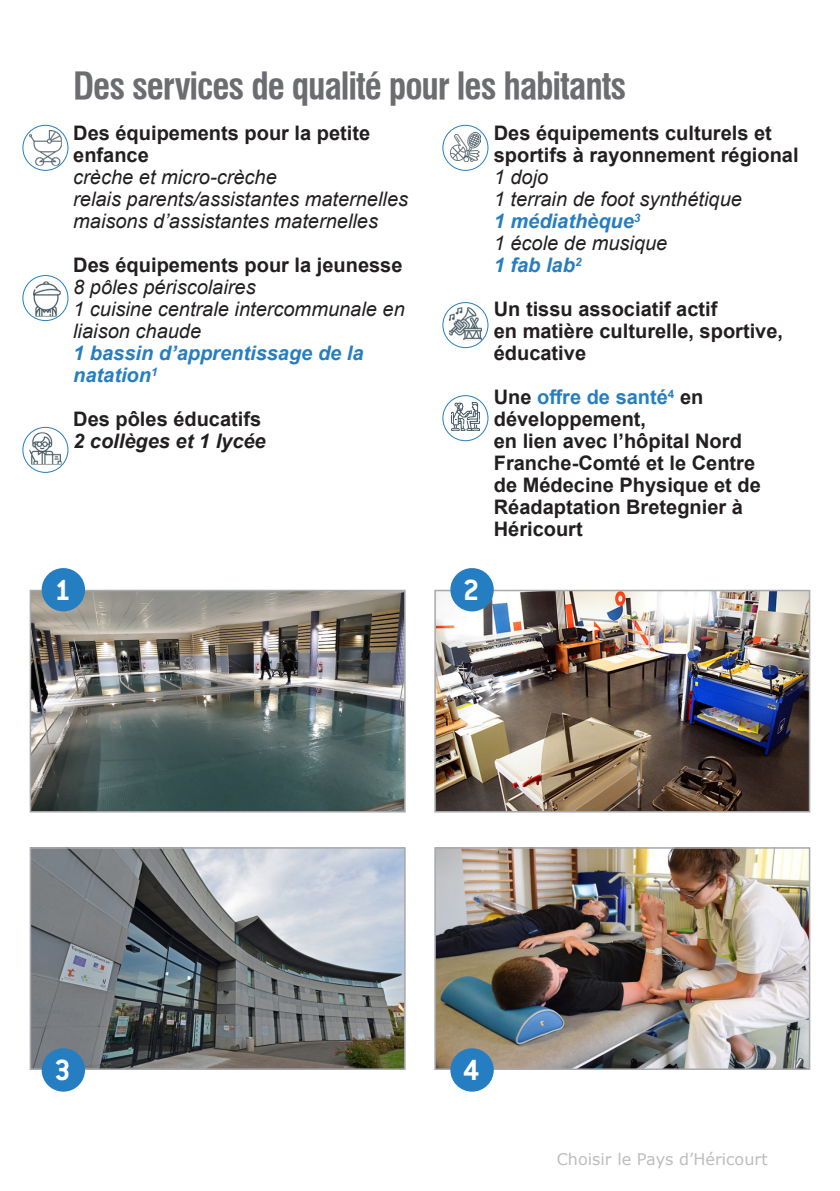
<style>
.page{position:relative;width:840px;height:1191px;background:#fff}
.page>*{position:absolute;margin:0;border:0;box-sizing:border-box;transform-origin:0 0}
._10_RAISONS_Raison_n{font:36px "Swiss 721 Bold Condensed BT";letter-spacing:-.03em;color:#6c6d70}
._10_RAISONS_Chapitra{font:700 32px "Conduit ITC Std";color:#fff}
.t1{font:700 20px/22px "Arial";color:#231f20}
.t2{font:italic 20px/22px "Arial";color:#231f20}
.t3{font:16px "Verdana";color:#bcbdc0}
.s1{font-weight:700;font-style:normal}
.s2{font-weight:700;color:#267ec2}
.s3{font-style:italic}
.s4{font-weight:400;font-style:italic}
.s5{font-style:italic;color:#267ec2}
.s6{color:#267ec2}
</style>
<div class="page">
<img style="left:33px;top:593px;width:369px;height:216px">
<div style="left:30px;top:590px;width:375px;height:222px;border:2px solid #a8a9ad"></div>
<img style="left:33px;top:850px;width:369px;height:217px">
<div style="left:30px;top:847px;width:375px;height:223px;border:2px solid #a8a9ad"></div>
<img style="left:437px;top:593px;width:369px;height:216px">
<div style="left:434px;top:590px;width:375px;height:222px;border:2px solid #a8a9ad"></div>
<img style="left:437px;top:850px;width:369px;height:217px">
<div style="left:434px;top:847px;width:375px;height:223px;border:2px solid #a8a9ad"></div>
<div style="left:42px;top:568px;width:43px;height:43px;background:#267ec2;border-radius:50%"></div>
<div style="left:42px;top:1048px;width:43px;height:43px;background:#267ec2;border-radius:50%"></div>
<div style="left:450px;top:568px;width:43px;height:43px;background:#267ec2;border-radius:50%"></div>
<div style="left:450px;top:1048px;width:43px;height:43px;background:#267ec2;border-radius:50%"></div>
<svg style="left:23px;top:125px;width:45px;height:45px"></svg>
<img style="left:29px;top:130px;width:33px;height:36px">
<div style="left:23px;top:125px;width:45px;height:46px;border:1px solid #267ec2;border-radius:50%"></div>
<svg style="left:23px;top:275px;width:45px;height:45px"></svg>
<img style="left:33px;top:281px;width:28px;height:35px">
<div style="left:23px;top:275px;width:45px;height:46px;border:1px solid #267ec2;border-radius:50%"></div>
<svg style="left:23px;top:427px;width:45px;height:45px"></svg>
<img style="left:29px;top:432px;width:32px;height:32px">
<div style="left:23px;top:427px;width:45px;height:45px;border:1px solid #267ec2;border-radius:50%"></div>
<svg style="left:442px;top:125px;width:45px;height:45px"></svg>
<img style="left:450px;top:133px;width:30px;height:28px">
<div style="left:442px;top:125px;width:46px;height:46px;border:1px solid #267ec2;border-radius:50%"></div>
<svg style="left:442px;top:302px;width:45px;height:46px"></svg>
<img style="left:448px;top:307px;width:33px;height:33px">
<div style="left:442px;top:302px;width:46px;height:46px;border:1px solid #267ec2;border-radius:50%"></div>
<svg style="left:442px;top:396px;width:45px;height:45px"></svg>
<img style="left:451px;top:403px;width:28px;height:27px">
<div style="left:442px;top:395px;width:46px;height:46px;border:1px solid #267ec2;border-radius:50%"></div>
<p class="_10_RAISONS_Raison_n" style="left:73px;top:65px;width:554px">Des services de qualité pour les habitants</p>
<p class="t2" style="left:73px;top:122px;width:336px"><span class="s1">Des équipements pour la petite enfance<br></span>crèche et micro-crèche<br>relais parents/assistantes maternelles</p>
<p class="t2" style="left:73px;top:210px;width:306px">maisons d’assistantes maternelles</p>
<p class="t2" style="left:73px;top:254px;width:333px"><span class="s1">Des équipements pour la jeunesse<br></span>8 pôles périscolaires<br>1 cuisine centrale intercommunale en liaison chaude<br><span class="s2">1 bassin d’apprentissage de la natation</span><sup>1</sup></p>
<p class="t1" style="left:73px;top:408px;width:194px">Des pôles éducatifs<br><span class="s3">2 collèges et 1 lycée</span></p>
<p class="t1" style="left:493px;top:122px;width:306px">Des équipements culturels et sportifs à rayonnement régional<br><span class="s4">1 dojo<br>1 terrain de foot synthétique<br></span><span class="s5">1 médiathèque</span><sup>3<br></sup><span class="s4">1 école de musique<br></span><span class="s5">1 fab lab</span><sup>2</sup></p>
<p class="t1" style="left:493px;top:298px;width:290px">Un tissu associatif actif<br>en matière culturelle, sportive, éducative</p>
<p class="t1" style="left:493px;top:386px;width:268px">Une <span class="s6">offre de santé</span><sup>4</sup> en développement,<br>en lien avec l’hôpital Nord<br>Franche-Comté et le Centre de Médecine Physique et de<br>Réadaptation Bretegnier à<br>Héricourt</p>
<p class="_10_RAISONS_Chapitra" style="left:55px;top:570px;width:18px">1</p>
<p class="_10_RAISONS_Chapitra" style="left:55px;top:1050px;width:18px">3</p>
<p class="_10_RAISONS_Chapitra" style="left:463px;top:570px;width:18px">2</p>
<p class="_10_RAISONS_Chapitra" style="left:463px;top:1050px;width:18px">4</p>
<p class="t3" style="left:556px;top:1148px;width:212px">Choisir le Pays d’Héricourt</p>
</div>
